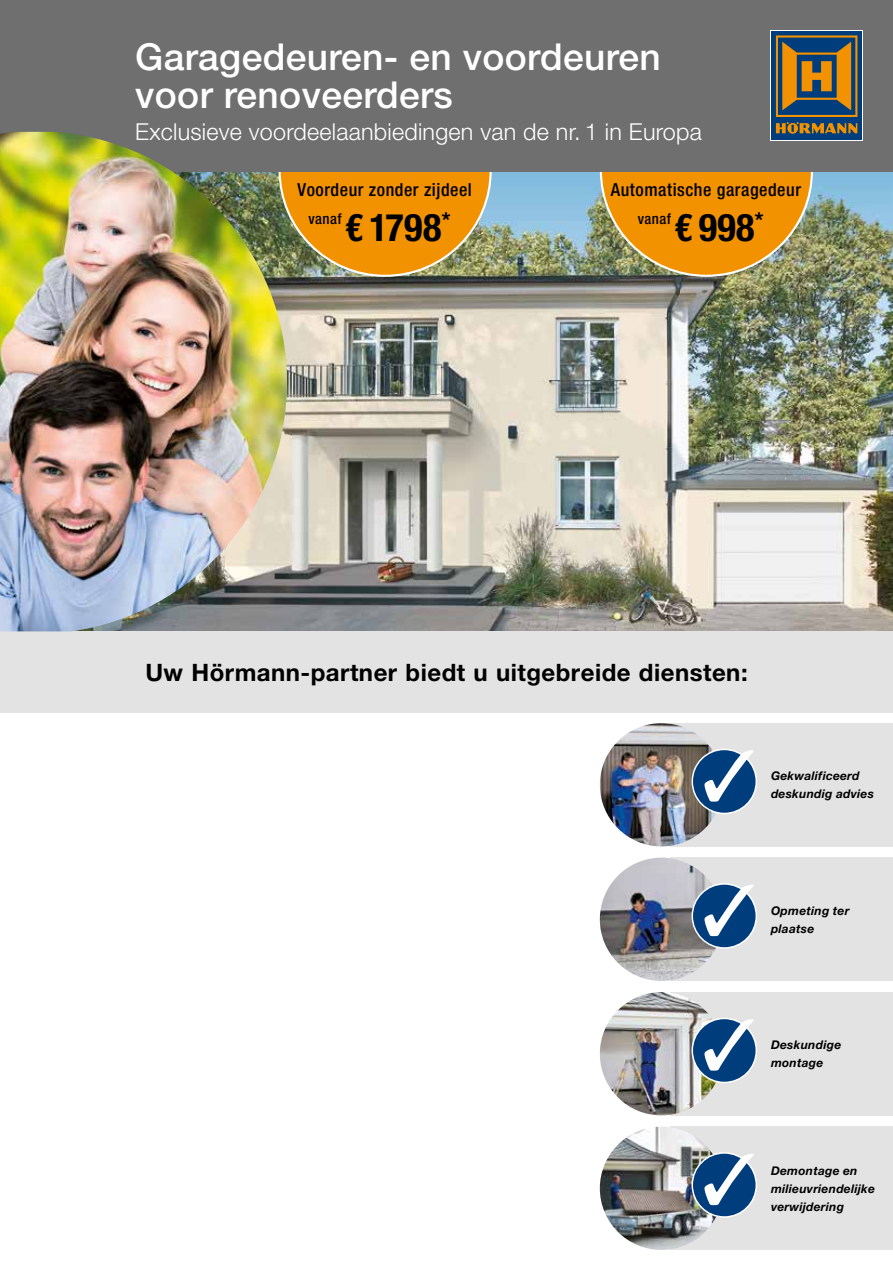
<style>
.page{position:relative;width:893px;height:1263px;background:#fff}
.page>*{position:absolute;margin:0;border:0;box-sizing:border-box;transform-origin:0 0}
.t1{font:700 condensed 38.25px "Hoermann Helvetica Neue";letter-spacing:.01em;color:#000}
.t2{font:500 37.05px/38.2px "Hoermann Helvetica Neue";letter-spacing:.01em;color:#fff}
.t3{font:700 24px "Hoermann Helvetica Neue";letter-spacing:.02em;color:#000}
.t4{font:300 23.4px "Hoermann Helvetica Neue";letter-spacing:.01em;color:#fff}
.t5{font:500 condensed 18px "Hoermann Helvetica Neue";letter-spacing:.03em;color:#000}
.t6{font:500 condensed 14.85px "Hoermann Helvetica Neue";letter-spacing:.03em;color:#000}
.t7{font:italic 700 12px/18px "Hoermann Helvetica Neue";letter-spacing:.02em;color:#000}
</style>
<div class="page">
<img style="left:287px;top:171px;width:606px;height:460px">
<svg style="left:287px;top:171px;width:206px;height:107px;background:#da931e"></svg>
<svg style="left:599px;top:171px;width:215px;height:107px;background:#d89320"></svg>
<div style="left:0;top:631px;width:893px;height:82px;background:#e3e3e3"></div>
<div style="left:0;top:0;width:893px;height:171px;background:#706f6f"></div>
<div style="left:671px;top:723px;width:222px;height:123px;background:#e3e3e3"></div>
<img style="left:600px;top:723px;width:123px;height:123px;border-radius:62px">
<div style="left:692px;top:749px;width:64px;height:64px;background:#003d7c;border-radius:50%"></div>
<div style="left:691px;top:749px;width:66px;height:65px;border:1px solid #fff;border-radius:50%"></div>
<svg style="left:704px;top:750px;width:50px;height:52px"></svg>
<div style="left:671px;top:858px;width:222px;height:123px;background:#e3e3e3"></div>
<img style="left:600px;top:858px;width:123px;height:123px;border-radius:62px">
<svg style="left:692px;top:884px;width:64px;height:64px"></svg>
<div style="left:691px;top:883px;width:66px;height:66px;border:1px solid #fff;border-radius:50%"></div>
<svg style="left:704px;top:885px;width:50px;height:51px;background:#4d77a3"></svg>
<div style="left:671px;top:992px;width:222px;height:123px;background:#e3e3e3"></div>
<img style="left:600px;top:992px;width:123px;height:123px;border-radius:62px">
<div style="left:692px;top:1018px;width:64px;height:64px;background:#003d7c;border-radius:50%"></div>
<div style="left:691px;top:1018px;width:66px;height:65px;border:1px solid #fff;border-radius:50%"></div>
<svg style="left:704px;top:1019px;width:50px;height:51px"></svg>
<div style="left:671px;top:1127px;width:222px;height:123px;background:#e3e3e3"></div>
<img style="left:600px;top:1127px;width:123px;height:123px;border-radius:62px">
<svg style="left:692px;top:1153px;width:64px;height:64px"></svg>
<div style="left:691px;top:1152px;width:66px;height:66px;border:1px solid #fff;border-radius:50%"></div>
<svg style="left:704px;top:1153px;width:50px;height:52px;background:#4f78a3"></svg>
<img style="left:0;top:132px;width:287px;height:499px">
<svg style="left:770px;top:30px;width:93px;height:111px;background:#626353"></svg>
<h2 class="t2" style="left:135px;top:36px;width:527px">Garagedeuren- en voordeuren voor renoveerders</h2>
<h3 class="t4" style="left:135px;top:115px;width:568px">Exclusieve voordeelaanbiedingen van de nr. 1 in Europa</h3>
<h3 class="t5" style="left:611px;top:177px;width:192px">Automatische garagedeur</h3>
<p class="t6" style="left:638px;top:209px;width:35px">vanaf</p>
<h1 class="t1" style="left:674px;top:201px;width:91px">€ 998<sup>*</sup></h1>
<h3 class="t5" style="left:297px;top:177px;width:176px">Voordeur zonder zijdeel</h3>
<p class="t6" style="left:309px;top:209px;width:35px">vanaf</p>
<h1 class="t1" style="left:345px;top:201px;width:107px">€ 1798<sup>*</sup></h1>
<h3 class="t3" style="left:145px;top:655px;width:604px">Uw Hörmann-partner biedt u uitgebreide diensten:</h3>
<p class="t7" style="left:771px;top:766px;width:104px">Gekwalificeerd deskundig advies</p>
<p class="t7" style="left:771px;top:901px;width:80px">Opmeting ter plaatse</p>
<p class="t7" style="left:771px;top:1035px;width:72px">Deskundige montage</p>
<p class="t7" style="left:771px;top:1161px;width:105px">Demontage en milieuvriendelijke verwijdering</p>
</div>
